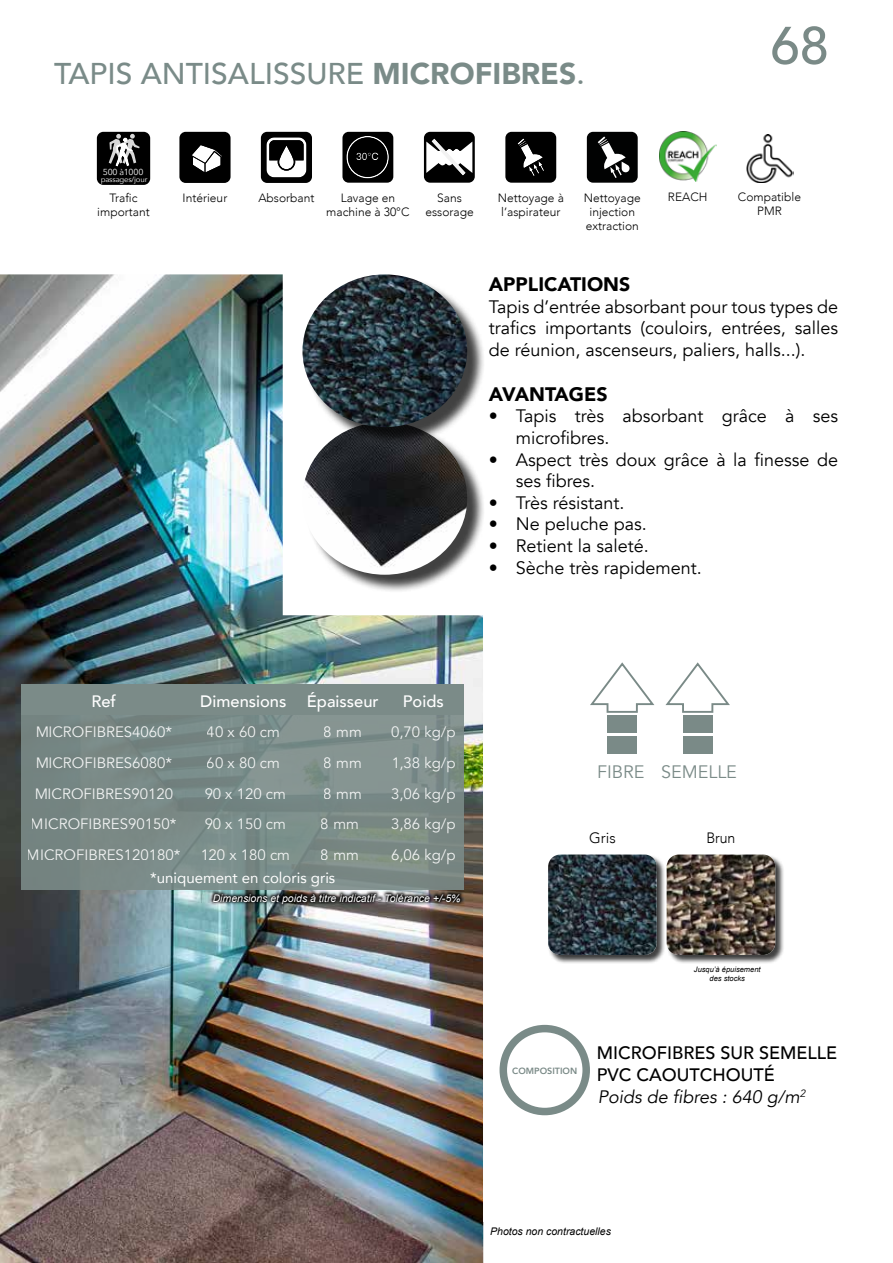
<style>
.page{position:relative;width:893px;height:1263px;background:#fff}
.page>*{position:absolute;margin:0;border:0;box-sizing:border-box;transform-origin:0 0}
.t1{font:500 52.5px "Avenir";color:#7a8a87}
.t2{font:500 30px "Avenir";color:#7a8b88}
.t3{font:900 19.5px "Avenir";color:#000}
.t4{font:18px/21.6px "Avenir";color:#000}
.t5{font:500 18px/21.6px "Avenir";color:#000}
.t6{font:italic 18px "Avenir";color:#000}
.t7{font:18px "Avenir";letter-spacing:-.005em;color:#7b8b88}
.t8{font:500 16.5px "Avenir";color:#fff}
.t9{font:15px "Avenir";color:#fff}
.t10{font:15px "Avenir";color:#fff}
.t11{font:300 15px "Avenir";letter-spacing:-.005em;color:#000}
.t12{font:300 15px "Avenir";letter-spacing:-.005em;color:#000;scale:.94 1}
.t13{font:300 12px/14.4px "Avenir";color:#000;text-align:center}
.t14{font:italic 10.5px "Arial";color:#fff}
.t15{font:italic 10.5px "Arial";color:#000}
.t16{font:500 10.2px "Helvetica Neue";color:#fff}
.t17{font:800 9px "Avenir";color:#7a8a87}
.t18{font:8.7px "Avenir Next";letter-spacing:-.025em;color:#fff}
.t19{font:7.65px "Avenir Next";letter-spacing:-.025em;color:#fff}
.t20{font:italic 7.5px/9px "Arial";color:#000;text-align:center}
.s1{font-weight:900}
</style>
<div class="page">
<img style="left:0;top:274px;width:483px;height:989px">
<div style="left:305px;top:424px;width:181px;height:169px;background:#000;opacity:.75"></div>
<img style="left:302px;top:427px;width:165px;height:148px">
<div style="left:261px;top:132px;width:51px;height:51px;background:#000;border-radius:6px"></div>
<svg style="left:266px;top:137px;width:40px;height:40px"></svg>
<div style="left:179px;top:132px;width:52px;height:51px;background:#000;border-radius:6px"></div>
<svg style="left:192px;top:145px;width:30px;height:27px"></svg>
<div style="left:424px;top:132px;width:51px;height:51px;background:#000;border-radius:6px"></div>
<svg style="left:426px;top:138px;width:46px;height:38px"></svg>
<div style="left:505px;top:132px;width:51px;height:51px;background:#000;border-radius:6px"></div>
<svg style="left:517px;top:138px;width:27px;height:38px"></svg>
<div style="left:342px;top:132px;width:51px;height:51px;background:#000;border-radius:6px"></div>
<div style="left:346px;top:136px;width:43px;height:42px;border:2px solid #fff;border-radius:50%"></div>
<div style="left:97px;top:132px;width:53px;height:53px;background:#000;border-radius:6px"></div>
<svg style="left:109px;top:134px;width:31px;height:33px"></svg>
<div style="left:587px;top:132px;width:51px;height:51px;background:#010202;border-radius:6px"></div>
<div style="left:588px;top:135px;width:50px;height:43px;background:#010202"></div>
<svg style="left:597px;top:136px;width:33px;height:42px"></svg>
<div style="left:607px;top:736px;width:30px;height:18px;background:#7a8a87"></div>
<div style="left:607px;top:715px;width:30px;height:18px;background:#7a8a87"></div>
<svg style="left:590px;top:662px;width:65px;height:51px"></svg>
<div style="left:683px;top:736px;width:29px;height:18px;background:#7a8a87"></div>
<div style="left:683px;top:715px;width:29px;height:18px;background:#7a8a87"></div>
<svg style="left:665px;top:662px;width:65px;height:51px"></svg>
<div style="left:666px;top:854px;width:119px;height:110px;background:#000;opacity:.75"></div>
<img style="left:667px;top:854px;width:108px;height:101px">
<div style="left:548px;top:854px;width:118px;height:110px;background:#000;opacity:.75"></div>
<img style="left:548px;top:854px;width:109px;height:101px">
<div style="left:305px;top:277px;width:181px;height:169px;background:#000;opacity:.75"></div>
<img style="left:302px;top:274px;width:165px;height:153px">
<div style="left:21px;top:714px;width:443px;height:176px;background:#7b8b88"></div>
<div style="left:21px;top:684px;width:165px;height:30px;background:#7b8b88"></div>
<div style="left:184px;top:684px;width:118px;height:30px;background:#7b8b88"></div>
<div style="left:300px;top:684px;width:85px;height:30px;background:#7b8b88"></div>
<div style="left:382px;top:684px;width:82px;height:30px;background:#7b8b88"></div>
<img style="left:209px;top:890px;width:255px;height:18px">
<div style="left:500px;top:1025px;width:90px;height:90px;border:8px solid #7a8b88;border-radius:50%"></div>
<img style="left:659px;top:132px;width:57px;height:50px">
<img style="left:746px;top:135px;width:47px;height:48px">
<h2 class="t2" style="left:54px;top:48px;width:532px">TAPIS ANTISALISSURE <span class="s1">MICROFIBRES</span>.</h2>
<p class="t18" style="left:103px;top:165px;width:42px">500 à1000</p>
<p class="t19" style="left:101px;top:173px;width:48px">passages/jour</p>
<p class="t13" style="left:110px;top:190px;width:30px">Trafic</p>
<p class="t13" style="left:183px;top:190px;width:46px">Intérieur</p>
<p class="t13" style="left:258px;top:190px;width:58px">Absorbant</p>
<p class="t13" style="left:97px;top:205px;width:54px">important</p>
<p class="t16" style="left:356px;top:148px;width:24px">30°C</p>
<p class="t13" style="left:326px;top:190px;width:85px">Lavage en machine à 30°C</p>
<p class="t13" style="left:425px;top:190px;width:50px">Sans essorage</p>
<p class="t13" style="left:498px;top:190px;width:68px;text-align:left">Nettoyage à l’aspirateur</p>
<p class="t13" style="left:584px;top:190px;width:58px">Nettoyage injection extraction</p>
<h1 class="t1" style="left:770px;top:0;width:60px">68</h1>
<p class="t13" style="left:668px;top:190px;width:41px">REACH</p>
<p class="t13" style="left:738px;top:190px;width:65px">Compatible<br>PMR</p>
<p class="t3" style="left:489px;top:267px;width:143px">APPLICATIONS</p>
<p class="t4" style="left:489px;top:296px;width:351px;text-align:justify">Tapis d’entrée absorbant pour tous types de trafics importants (couloirs, entrées, salles de réunion, ascenseurs, paliers, halls...).</p>
<p class="t3" style="left:489px;top:377px;width:120px">AVANTAGES</p>
<p class="t4" style="left:516px;top:406px;width:324px;text-indent:-27px">• Tapis très absorbant grâce à ses microfibres.</p>
<p class="t4" style="left:516px;top:449px;width:324px;text-indent:-27px">• Aspect très doux grâce à la finesse de ses fibres.</p>
<p class="t4" style="left:489px;top:492px;width:137px">• Très résistant.</p>
<p class="t4" style="left:489px;top:514px;width:160px">• Ne peluche pas.</p>
<p class="t4" style="left:489px;top:535px;width:161px">• Retient la saleté.</p>
<p class="t4" style="left:489px;top:557px;width:214px">• Sèche très rapidement.</p>
<p class="t8" style="left:91px;top:687px;width:26px">Ref</p>
<p class="t8" style="left:200px;top:687px;width:180px">Dimensions Épaisseur</p>
<p class="t8" style="left:403px;top:687px;width:42px">Poids</p>
<p class="t9" style="left:35px;top:723px;width:139px">MICROFIBRES4060*</p>
<p class="t9" style="left:207px;top:723px;width:75px">40 x 60 cm</p>
<p class="t9" style="left:324px;top:723px;width:40px">8 mm</p>
<p class="t9" style="left:391px;top:723px;width:66px">0,70 kg/p</p>
<p class="t9" style="left:35px;top:754px;width:139px">MICROFIBRES6080*</p>
<p class="t9" style="left:207px;top:754px;width:75px">60 x 80 cm</p>
<p class="t9" style="left:324px;top:754px;width:40px">8 mm</p>
<p class="t9" style="left:391px;top:754px;width:66px">1,38 kg/p</p>
<p class="t9" style="left:34px;top:784px;width:140px">MICROFIBRES90120</p>
<p class="t9" style="left:204px;top:784px;width:83px">90 x 120 cm</p>
<p class="t9" style="left:324px;top:784px;width:40px">8 mm</p>
<p class="t9" style="left:391px;top:784px;width:66px">3,06 kg/p</p>
<p class="t9" style="left:31px;top:815px;width:147px">MICROFIBRES90150*</p>
<p class="t9" style="left:204px;top:815px;width:83px">90 x 150 cm</p>
<p class="t9" style="left:321px;top:815px;width:40px">8 mm</p>
<p class="t9" style="left:391px;top:815px;width:66px">3,86 kg/p</p>
<p class="t9" style="left:27px;top:846px;width:155px">MICROFIBRES120180*</p>
<p class="t9" style="left:200px;top:846px;width:91px">120 x 180 cm</p>
<p class="t9" style="left:321px;top:846px;width:40px">8 mm</p>
<p class="t9" style="left:391px;top:846px;width:66px">6,06 kg/p</p>
<p class="t10" style="left:150px;top:865px;width:187px">*uniquement en coloris gris</p>
<p class="t14" style="left:213px;top:891px;width:249px">Dimensions et poids à titre indicatif - Tolérance +/-5%</p>
<p class="t7" style="left:597px;top:761px;width:141px">FIBRE SEMELLE</p>
<p class="t11" style="left:589px;top:829px;width:28px">Gris</p>
<p class="t12" style="left:706px;top:829px;width:32px">Brun</p>
<p class="t20" style="left:694px;top:965px;width:68px">Jusqu’à épuisement des stocks</p>
<p class="t17" style="left:512px;top:1064px;width:66px">COMPOSITION</p>
<p class="t5" style="left:597px;top:1041px;width:242px">MICROFIBRES SUR SEMELLE<br>PVC CAOUTCHOUTÉ</p>
<p class="t6" style="left:598px;top:1086px;width:209px">Poids de fibres : 640 g/m<sup>2</sup></p>
<p class="t15" style="left:490px;top:1224px;width:122px">Photos non contractuelles</p>
</div>
